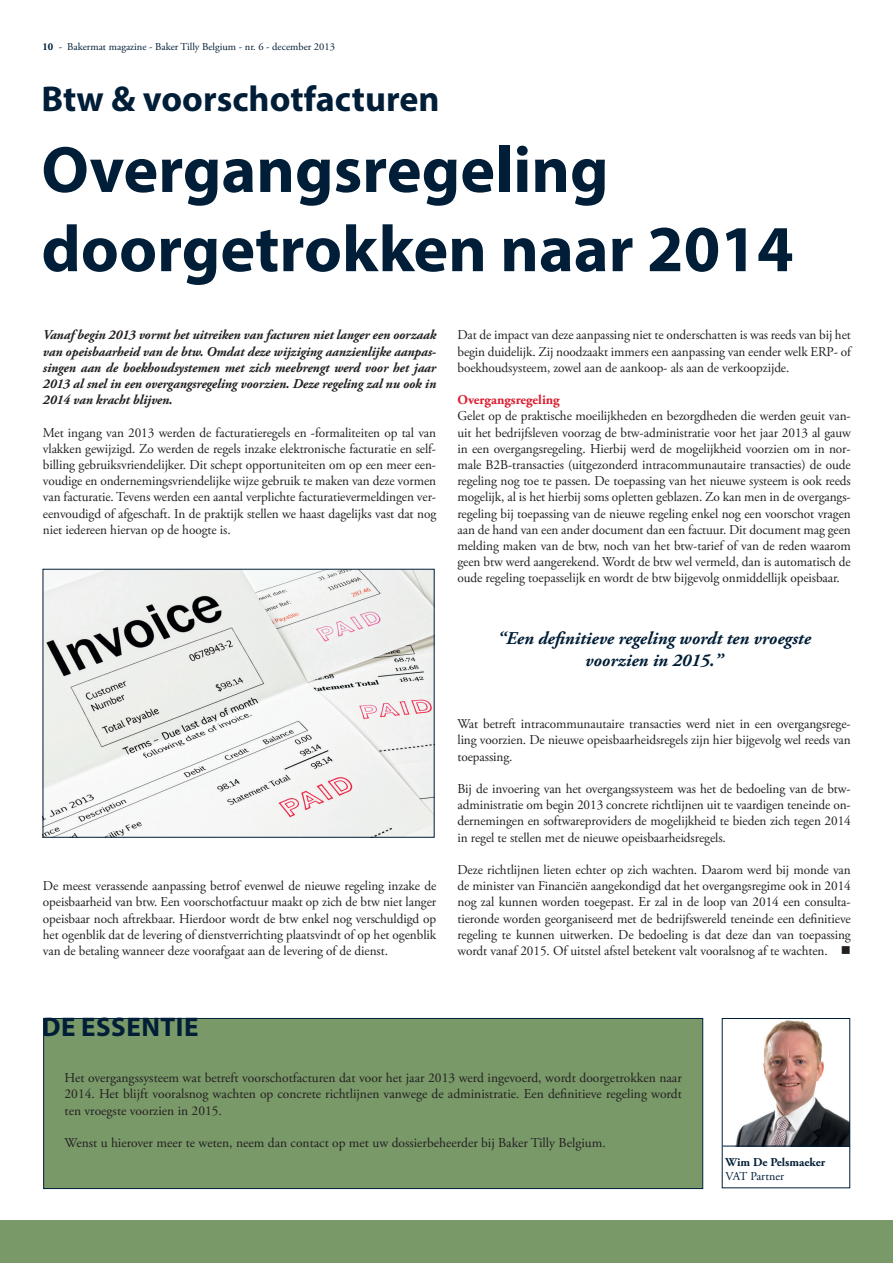
<style>
.page{position:relative;width:893px;height:1263px;background:#fff}
.page>*{position:absolute;margin:0;border:0;box-sizing:border-box;transform-origin:0 0}
.t1{font:700 66px/79.2px "Myriad Pro";color:#001e37}
.t2{font:700 36px "Myriad Pro";color:#001e37}
.t3{font:700 27px "Myriad Pro";letter-spacing:.02em;color:#001e37}
.t4{font:italic 700 18px/21.6px "Adobe Garamond Pro";color:#001e37;text-align:center}
.t5{font:13.5px/16.2px "Adobe Garamond Pro";letter-spacing:-.005em;color:#231f20;text-align:justify}
.t6{font:italic 700 13.5px/16.2px "Adobe Garamond Pro";letter-spacing:-.005em;color:#231f20;text-align:justify}
.t7{font:700 13.5px "Adobe Garamond Pro";color:#db1e30}
.t8{font:700 12px "Adobe Garamond Pro";color:#001e37}
.t9{font:12px "Adobe Garamond Pro";color:#001e37}
.t10{font:10.5px "Adobe Garamond Pro";color:#001e37}
.s1{font-weight:700}
</style>
<div class="page">
<div style="left:43px;top:1018px;width:660px;height:171px;background:#7a9969;border:1px solid #001e37"></div>
<img style="left:45px;top:571px;width:388px;height:265px">
<div style="left:43px;top:569px;width:392px;height:269px;border:1px solid #001e37"></div>
<img style="left:729px;top:1020px;width:119px;height:126px">
<div style="left:722px;top:1018px;width:128px;height:170px;border:1px solid #001e37"></div>
<hr style="left:723px;top:1146px;width:127px;height:1px;background:#001e37">
<div style="left:0;top:1220px;width:893px;height:43px;background:#7a9969"></div>
<p class="t10" style="left:43px;top:41px;width:294px"><span class="s1">10</span> - Bakermat magazine - Baker Tilly Belgium - nr. 6 - december 2013</p>
<h2 class="t2" style="left:41px;top:75px;width:400px">Btw &amp; voorschotfacturen</h2>
<h1 class="t1" style="left:41px;top:128px;width:754px">Overgangsregeling doorgetrokken naar 2014</h1>
<p class="t6" style="left:43px;top:327px;width:395px">Vanaf begin 2013 vormt het uitreiken van facturen niet langer een oorzaak van opeisbaarheid van de btw. Omdat deze wijziging aanzienlijke aanpas&shy;singen aan de boekhoudsystemen met zich meebrengt werd voor het jaar 2013 al snel in een overgangsregeling voorzien. Deze regeling zal nu ook in 2014 van kracht blijven.</p>
<p class="t5" style="left:43px;top:425px;width:395px">Met ingang van 2013 werden de facturatieregels en -formaliteiten op tal van vlakken gewijzigd. Zo werden de regels inzake elektronische facturatie en self&shy;billing gebruiksvriendelijker. Dit schept opportuniteiten om op een meer een&shy;voudige en ondernemingsvriendelijke wijze gebruik te maken van deze vormen van facturatie. Tevens werden een aantal verplichte facturatievermeldingen ver&shy;eenvoudigd of afgeschaft. In de praktijk stellen we haast dagelijks vast dat nog niet iedereen hiervan op de hoogte is.</p>
<p class="t5" style="left:457px;top:327px;width:395px">Dat de impact van deze aanpassing niet te onderschatten is was reeds van bij het begin duidelijk. Zij noodzaakt immers een aanpassing van eender welk ERP- of boekhoudsysteem, zowel aan de aankoop- als aan de verkoopzijde.</p>
<p class="t7" style="left:457px;top:392px;width:104px">Overgangsregeling</p>
<p class="t5" style="left:457px;top:408px;width:395px">Gelet op de praktische moeilijkheden en bezorgdheden die werden geuit van&shy;uit het bedrijfsleven voorzag de btw-administratie voor het jaar 2013 al gauw in een overgangsregeling. Hierbij werd de mogelijkheid voorzien om in nor&shy;male B2B-transacties (uitgezonderd intracommunautaire transacties) de oude regeling nog toe te passen. De toepassing van het nieuwe systeem is ook reeds mogelijk, al is het hierbij soms opletten geblazen. Zo kan men in de overgangs&shy;regeling bij toepassing van de nieuwe regeling enkel nog een voorschot vragen aan de hand van een ander document dan een factuur. Dit document mag geen melding maken van de btw, noch van het btw-tarief of van de reden waarom geen btw werd aangerekend. Wordt de btw wel vermeld, dan is automatisch de oude regeling toepasselijk en wordt de btw bijgevolg onmiddellijk opeisbaar.</p>
<h3 class="t4" style="left:497px;top:628px;width:315px">“Een definitieve regeling wordt ten vroegste voorzien in 2015.”</h3>
<p class="t5" style="left:43px;top:878px;width:395px">De meest verassende aanpassing betrof evenwel de nieuwe regeling inzake de opeisbaarheid van btw. Een voorschotfactuur maakt op zich de btw niet langer opeisbaar noch aftrekbaar. Hierdoor wordt de btw enkel nog verschuldigd op het ogenblik dat de levering of dienstverrichting plaatsvindt of op het ogenblik van de betaling wanneer deze voorafgaat aan de levering of de dienst.</p>
<p class="t5" style="left:457px;top:716px;width:395px">Wat betreft intracommunautaire transacties werd niet in een overgangsrege&shy;ling voorzien. De nieuwe opeisbaarheidsregels zijn hier bijgevolg wel reeds van toepassing.</p>
<p class="t5" style="left:457px;top:781px;width:395px">Bij de invoering van het overgangssysteem was het de bedoeling van de btw&shy;administratie om begin 2013 concrete richtlijnen uit te vaardigen teneinde on&shy;dernemingen en softwareproviders de mogelijkheid te bieden zich tegen 2014 in regel te stellen met de nieuwe opeisbaarheidsregels.</p>
<p class="t5" style="left:457px;top:862px;width:395px">Deze richtlijnen lieten echter op zich wachten. Daarom werd bij monde van de minister van Financiën aangekondigd dat het overgangsregime ook in 2014 nog zal kunnen worden toegepast. Er zal in de loop van 2014 een consulta&shy;tieronde worden georganiseerd met de bedrijfswereld teneinde een definitieve regeling te kunnen uitwerken. De bedoeling is dat deze dan van toepassing wordt vanaf 2015. Of uitstel afstel betekent valt vooralsnog af te wachten. ■</p>
<h3 class="t3" style="left:42px;top:1010px;width:158px">DE ESSENTIE</h3>
<p class="t5" style="left:65px;top:1070px;width:619px">Het overgangssysteem wat betreft voorschotfacturen dat voor het jaar 2013 werd ingevoerd, wordt doorgetrokken naar 2014. Het blijft vooralsnog wachten op concrete richtlijnen vanwege de administratie. Een definitieve regeling wordt ten vroegste voorzien in 2015.</p>
<p class="t5" style="left:65px;top:1135px;width:543px">Wenst u hierover meer te weten, neem dan contact op met uw dossierbeheerder bij Baker Tilly Belgium.</p>
<p class="t8" style="left:726px;top:1155px;width:101px">Wim De Pelsmaeker</p>
<p class="t9" style="left:726px;top:1169px;width:60px">VAT Partner</p>
</div>
